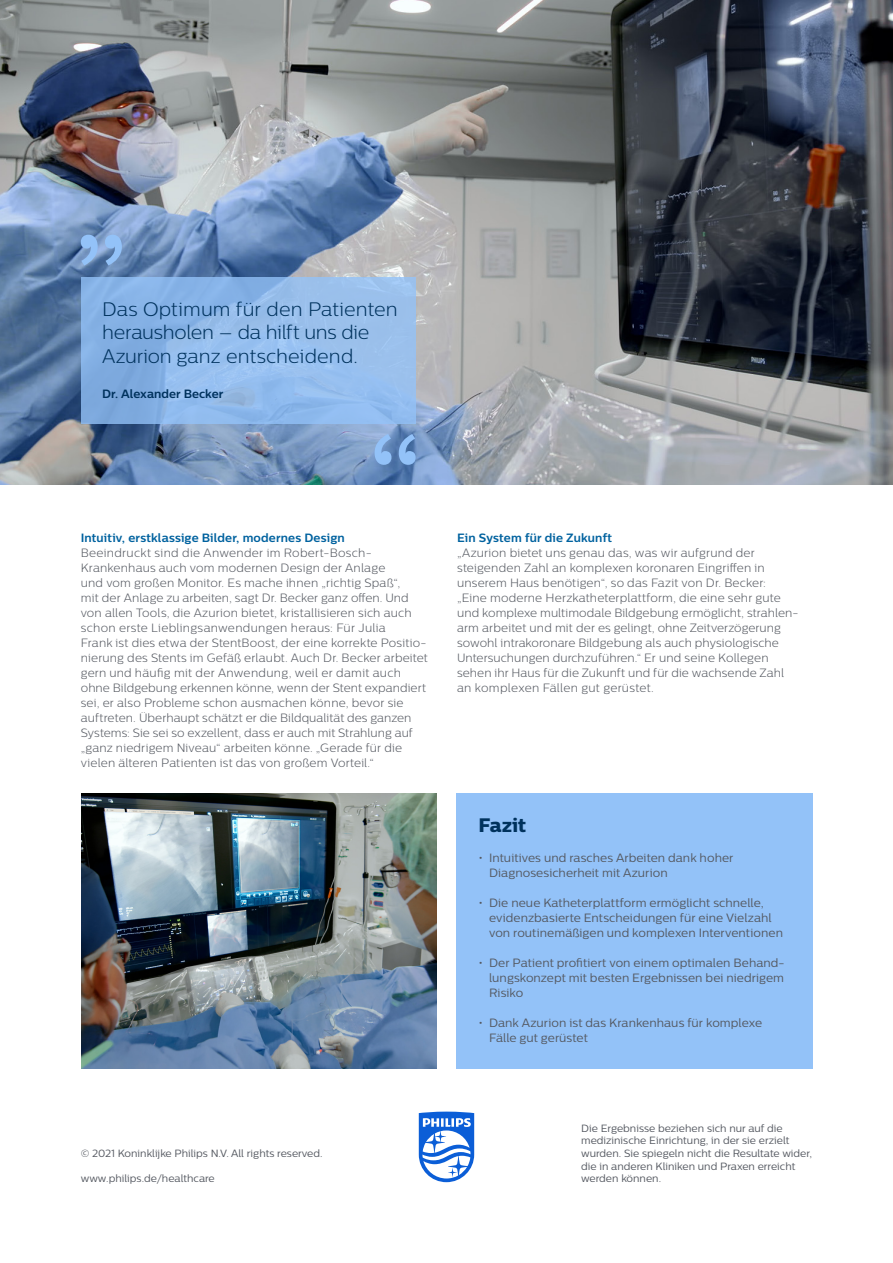
<style>
.page{position:relative;width:893px;height:1263px;background:#fff}
.page>*{position:absolute;margin:0;border:0;box-sizing:border-box;transform-origin:0 0}
._01_Body_Copy{font:300 19.5px/23.4px "Centrale Sans";color:#00325d}
._01_Body_Copy-2{font:19.5px "Centrale Sans X Bold";letter-spacing:-.005em;color:#00325d}
._01_Body_Copy-3{font:300 12px/15px "Centrale Sans";letter-spacing:.01em;color:#545860}
.t1{font:12px/15px "Centrale Sans";letter-spacing:.005em;color:#545860}
._01_Body_Copy-4{font:700 12px "Centrale Sans";letter-spacing:.01em;color:#00629f}
._01_Body_Copy-5{font:700 12px "Centrale Sans";letter-spacing:.005em;color:#00325d}
.t2{font:10.5px/12.6px "Centrale Sans";color:#545860}
</style>
<div class="page">
<svg style="left:419px;top:1111px;width:55px;height:71px"></svg>
<div style="left:456px;top:793px;width:356px;height:275px;background:#93c2f8"></div>
<img style="left:0;top:0;width:893px;height:484px">
<img style="left:82px;top:793px;width:355px;height:275px">
<svg style="left:81px;top:277px;width:335px;height:147px;background:#8fb9e9"></svg>
<svg style="left:81px;top:235px;width:41px;height:30px"></svg>
<svg style="left:375px;top:434px;width:41px;height:31px"></svg>
<p class="_01_Body_Copy" style="left:102px;top:297px;width:297px">Das Optimum für den Patienten herausholen – da hilft uns die<br>Azurion ganz entscheidend.</p>
<p class="_01_Body_Copy-5" style="left:102px;top:386px;width:123px">Dr. Alexander Becker</p>
<p class="_01_Body_Copy-4" style="left:81px;top:530px;width:265px">Intuitiv, erstklassige Bilder, modernes Design</p>
<p class="_01_Body_Copy-3" style="left:81px;top:545px;width:349px">Beeindruckt sind die Anwender im Robert-Bosch-Krankenhaus auch vom modernen Design der Anlage<br>und vom großen Monitor. Es mache ihnen „richtig Spaß“,<br>mit der Anlage zu arbeiten, sagt Dr. Becker ganz offen. Und von allen Tools, die Azurion bietet, kristallisieren sich auch schon erste Lieblingsanwendungen heraus: Für Julia<br>Frank ist dies etwa der StentBoost, der eine korrekte Positio&shy;nierung des Stents im Gefäß erlaubt. Auch Dr. Becker arbeitet gern und häufig mit der Anwendung, weil er damit auch ohne Bildgebung erkennen könne, wenn der Stent expandiert sei, er also Probleme schon ausmachen könne, bevor sie auftreten. Überhaupt schätzt er die Bildqualität des ganzen Systems: Sie sei so exzellent, dass er auch mit Strahlung auf „ganz niedrigem Niveau“ arbeiten könne. „Gerade für die vielen älteren Patienten ist das von großem Vorteil.“</p>
<p class="_01_Body_Copy-4" style="left:457px;top:530px;width:157px">Ein System für die Zukunft</p>
<p class="_01_Body_Copy-3" style="left:457px;top:545px;width:343px">„Azurion bietet uns genau das, was wir aufgrund der steigenden Zahl an komplexen koronaren Eingriffen in unserem Haus benötigen“, so das Fazit von Dr. Becker: „Eine moderne Herzkatheterplattform, die eine sehr gute und komplexe multimodale Bildgebung ermöglicht, strahlen&shy;arm arbeitet und mit der es gelingt, ohne Zeitverzögerung sowohl intrakoronare Bildgebung als auch physiologische Untersuchungen durchzuführen.“ Er und seine Kollegen sehen ihr Haus für die Zukunft und für die wachsende Zahl an komplexen Fällen gut gerüstet.</p>
<p class="_01_Body_Copy-2" style="left:479px;top:813px;width:49px">Fazit</p>
<p class="t1" style="left:489px;top:850px;width:246px;text-indent:-10px">• Intuitives und rasches Arbeiten dank hoher<br>Diagnosesicherheit mit Azurion</p>
<p class="t1" style="left:489px;top:895px;width:295px;text-indent:-10px">• Die neue Katheterplattform ermöglicht schnelle, evidenzbasierte Entscheidungen für eine Vielzahl von routinemäßigen und komplexen Interventionen</p>
<p class="t1" style="left:489px;top:955px;width:297px;text-align:justify;text-indent:-10px">• Der Patient profitiert von einem optimalen Behand&shy;lungskonzept mit besten Ergebnissen bei niedrigem Risiko</p>
<p class="t1" style="left:489px;top:1015px;width:275px;text-indent:-10px">• Dank Azurion ist das Krankenhaus für komplexe<br>Fälle gut gerüstet</p>
<p class="t2" style="left:81px;top:1147px;width:243px">© 2021 Koninklijke Philips N.V. All rights reserved.</p>
<p class="t2" style="left:81px;top:1172px;width:136px">www.philips.de/healthcare</p>
<p class="t2" style="left:581px;top:1122px;width:232px">Die Ergebnisse beziehen sich nur auf die medizinische Einrichtung, in der sie erzielt wurden. Sie spiegeln nicht die Resultate wider, die in anderen Kliniken und Praxen erreicht werden können.</p>
</div>
